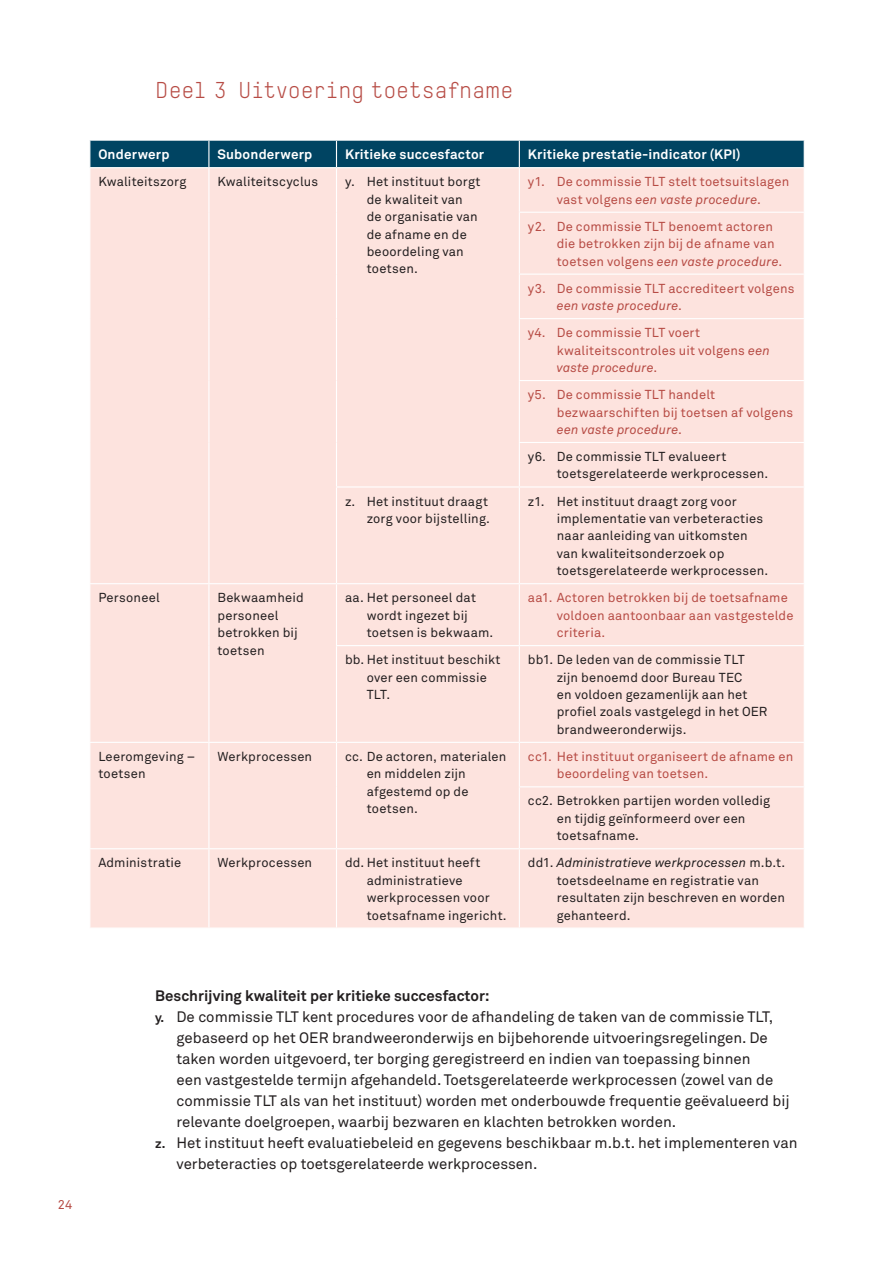
<style>
.page{position:relative;width:893px;height:1263px;background:#fff}
.page>*{position:absolute;margin:0;border:0;box-sizing:border-box;transform-origin:0 0}
.Kop{font:22.5px "TSTARTW";letter-spacing:.02em;color:#b74c45}
.Opsom_letter{font:15px/21px "Akkurat Std";color:#231f20}
.Subkop_zwart{font:700 15px "Akkurat Std";color:#231f20}
.Tabel_kop_wit{font:700 13.5px "Akkurat Std";letter-spacing:.015em;color:#fff}
.Tabel_opsom_cijfer{font:12.9px/17.4px "Akkurat Std";letter-spacing:.015em;color:#231f20}
.Tabel_opsom_cijfer-2{font:12.9px/17.4px "Akkurat Std";letter-spacing:.015em;color:#b74c45}
.Tabel_tekst{font:12.9px/17.4px "Akkurat Std";letter-spacing:.015em;color:#231f20}
.t1{font:12.75px "Akkurat Std";color:#b74c45}
.s1{font-style:italic}
.s2{font-weight:700;font-size:12.75px}
</style>
<div class="page">
<div style="left:90px;top:168px;width:714px;height:759px;background:#fde3de"></div>
<hr style="left:519px;top:212px;width:286px;height:1px;background:#fff">
<hr style="left:519px;top:274px;width:286px;height:1px;background:#fff">
<hr style="left:519px;top:318px;width:286px;height:1px;background:#fff">
<hr style="left:519px;top:380px;width:286px;height:1px;background:#fff">
<hr style="left:519px;top:442px;width:286px;height:1px;background:#fff">
<hr style="left:519px;top:486px;width:286px;height:1px;background:#fff">
<hr style="left:519px;top:487px;width:1px;height:96px;background:#fff">
<hr style="left:336px;top:583px;width:183px;height:1px;background:#fff">
<hr style="left:519px;top:583px;width:286px;height:1px;background:#fff">
<hr style="left:519px;top:584px;width:1px;height:61px;background:#fff">
<hr style="left:336px;top:645px;width:183px;height:1px;background:#fff">
<hr style="left:519px;top:645px;width:286px;height:1px;background:#fff">
<hr style="left:519px;top:646px;width:1px;height:96px;background:#fff">
<hr style="left:519px;top:742px;width:286px;height:1px;background:#fff">
<hr style="left:519px;top:786px;width:286px;height:1px;background:#fff">
<hr style="left:208px;top:849px;width:1px;height:78px;background:#fff">
<hr style="left:336px;top:849px;width:1px;height:78px;background:#fff">
<hr style="left:519px;top:848px;width:286px;height:1px;background:#fff">
<hr style="left:519px;top:849px;width:1px;height:78px;background:#fff">
<div style="left:89px;top:140px;width:716px;height:27px;background:#004462"></div>
<hr style="left:89px;top:583px;width:120px;height:1px;background:#fff">
<hr style="left:89px;top:742px;width:120px;height:1px;background:#fff">
<hr style="left:89px;top:848px;width:120px;height:1px;background:#fff">
<hr style="left:208px;top:168px;width:1px;height:44px;background:#fff">
<hr style="left:208px;top:212px;width:1px;height:62px;background:#fff">
<hr style="left:208px;top:274px;width:1px;height:45px;background:#fff">
<hr style="left:208px;top:319px;width:1px;height:62px;background:#fff">
<hr style="left:208px;top:381px;width:1px;height:61px;background:#fff">
<hr style="left:208px;top:442px;width:1px;height:45px;background:#fff">
<hr style="left:208px;top:487px;width:1px;height:96px;background:#fff">
<hr style="left:336px;top:487px;width:1px;height:96px;background:#fff">
<hr style="left:209px;top:583px;width:127px;height:1px;background:#fff">
<hr style="left:208px;top:584px;width:1px;height:62px;background:#fff">
<hr style="left:336px;top:584px;width:1px;height:61px;background:#fff">
<hr style="left:208px;top:646px;width:1px;height:96px;background:#fff">
<hr style="left:336px;top:646px;width:1px;height:96px;background:#fff">
<hr style="left:209px;top:742px;width:127px;height:1px;background:#fff">
<hr style="left:208px;top:743px;width:1px;height:44px;background:#fff">
<hr style="left:208px;top:787px;width:1px;height:61px;background:#fff">
<hr style="left:209px;top:848px;width:127px;height:1px;background:#fff">
<hr style="left:336px;top:168px;width:1px;height:44px;background:#fff">
<hr style="left:519px;top:168px;width:1px;height:44px;background:#fff">
<hr style="left:336px;top:212px;width:1px;height:62px;background:#fff">
<hr style="left:519px;top:213px;width:1px;height:61px;background:#fff">
<hr style="left:336px;top:274px;width:1px;height:45px;background:#fff">
<hr style="left:519px;top:275px;width:1px;height:43px;background:#fff">
<hr style="left:336px;top:319px;width:1px;height:62px;background:#fff">
<hr style="left:519px;top:319px;width:1px;height:61px;background:#fff">
<hr style="left:336px;top:381px;width:1px;height:61px;background:#fff">
<hr style="left:519px;top:381px;width:1px;height:61px;background:#fff">
<hr style="left:336px;top:442px;width:1px;height:44px;background:#fff">
<hr style="left:519px;top:443px;width:1px;height:43px;background:#fff">
<hr style="left:336px;top:486px;width:183px;height:1px;background:#fff">
<hr style="left:336px;top:742px;width:183px;height:1px;background:#fff">
<hr style="left:336px;top:743px;width:1px;height:44px;background:#fff">
<hr style="left:519px;top:743px;width:1px;height:43px;background:#fff">
<hr style="left:336px;top:787px;width:1px;height:61px;background:#fff">
<hr style="left:519px;top:787px;width:1px;height:61px;background:#fff">
<hr style="left:336px;top:848px;width:183px;height:1px;background:#fff">
<p class="Kop" style="left:155px;top:76px;width:360px">Deel 3 Uitvoering toetsafname</p>
<p class="Tabel_kop_wit" style="left:98px;top:146px;width:73px">Onderwerp</p>
<p class="Tabel_kop_wit" style="left:217px;top:146px;width:96px">Subonderwerp</p>
<p class="Tabel_kop_wit" style="left:345px;top:146px;width:141px">Kritieke succesfactor</p>
<p class="Tabel_kop_wit" style="left:528px;top:146px;width:214px">Kritieke prestatie-indicator (KPI)</p>
<p class="Tabel_tekst" style="left:98px;top:173px;width:89px">Kwaliteitszorg</p>
<p class="Tabel_tekst" style="left:217px;top:173px;width:102px">Kwaliteitscyclus</p>
<p class="Tabel_opsom_cijfer" style="left:367px;top:173px;width:115px;text-indent:-22px">y. Het instituut borgt de kwaliteit van de organisatie van de afname en de beoordeling van toetsen.</p>
<p class="Tabel_opsom_cijfer-2" style="left:528px;top:173px;width:263px;text-align:center">y1. De commissie TLT stelt toetsuitslagen vast volgens <span class="s1">een vaste procedure</span>.</p>
<p class="Tabel_opsom_cijfer-2" style="left:557px;top:218px;width:227px;text-indent:-29px">y2. De commissie TLT benoemt actoren die betrokken zijn bij de afname van toetsen volgens <span class="s1">een vaste procedure</span>.</p>
<p class="Tabel_opsom_cijfer-2" style="left:557px;top:280px;width:239px;text-indent:-29px">y3. De commissie TLT accrediteert volgens <span class="s1">een vaste procedure</span>.</p>
<p class="Tabel_opsom_cijfer-2" style="left:557px;top:324px;width:215px;text-indent:-29px">y4. De commissie TLT voert kwaliteitscontroles uit volgens <span class="s1">een vaste procedure</span>.</p>
<p class="Tabel_opsom_cijfer-2" style="left:557px;top:386px;width:238px;text-indent:-29px">y5. De commissie TLT handelt bezwaarschiften bij toetsen af volgens <span class="s1">een vaste procedure</span>.</p>
<p class="Tabel_opsom_cijfer" style="left:557px;top:448px;width:213px;text-indent:-29px">y6. De commissie TLT evalueert toetsgerelateerde werkprocessen.</p>
<p class="Tabel_opsom_cijfer" style="left:345px;top:492px;width:146px;text-align:right">z. Het instituut draagt zorg voor bijstelling.</p>
<p class="Tabel_opsom_cijfer" style="left:557px;top:492px;width:213px;text-indent:-29px">z1. Het instituut draagt zorg voor implementatie van verbeteracties naar aanleiding van uitkomsten van kwaliteitsonderzoek op toetsgerelateerde werkprocessen.</p>
<p class="Tabel_tekst" style="left:98px;top:589px;width:63px">Personeel</p>
<p class="Tabel_tekst" style="left:217px;top:589px;width:88px">Bekwaamheid personeel betrokken bij toetsen</p>
<p class="Tabel_opsom_cijfer" style="left:367px;top:589px;width:128px;text-indent:-22px">aa. Het personeel dat wordt ingezet bij toetsen is bekwaam.</p>
<p class="Tabel_opsom_cijfer-2" style="left:557px;top:589px;width:238px;text-indent:-29px">aa1. Actoren betrokken bij de toetsafname voldoen aantoonbaar aan vastgestelde criteria.</p>
<p class="Tabel_opsom_cijfer" style="left:367px;top:651px;width:135px;text-indent:-22px">bb. Het instituut beschikt over een commissie<br>TLT.</p>
<p class="Tabel_opsom_cijfer" style="left:557px;top:651px;width:212px;text-indent:-29px">bb1. De leden van de commissie TLT zijn benoemd door Bureau TEC<br>en voldoen gezamenlijk aan het profiel zoals vastgelegd in het OER brandweeronderwijs.</p>
<p class="Tabel_tekst" style="left:98px;top:748px;width:98px">Leeromgeving – toetsen</p>
<p class="Tabel_tekst" style="left:217px;top:748px;width:96px">Werkprocessen</p>
<p class="Tabel_opsom_cijfer" style="left:367px;top:748px;width:141px;text-indent:-22px">cc. De actoren, materialen en middelen zijn afgestemd op de toetsen.</p>
<p class="Tabel_opsom_cijfer-2" style="left:557px;top:748px;width:238px;text-indent:-29px">cc1. Het instituut organiseert de afname en beoordeling van toetsen.</p>
<p class="Tabel_opsom_cijfer" style="left:557px;top:792px;width:215px;text-indent:-29px">cc2. Betrokken partijen worden volledig en tijdig geïnformeerd over een toetsafname.</p>
<p class="Tabel_tekst" style="left:98px;top:854px;width:85px">Administratie</p>
<p class="Tabel_tekst" style="left:217px;top:854px;width:96px">Werkprocessen</p>
<p class="Tabel_opsom_cijfer" style="left:367px;top:854px;width:142px;text-indent:-22px">dd. Het instituut heeft administratieve werkprocessen voor toetsafname ingericht.</p>
<p class="Tabel_opsom_cijfer" style="left:557px;top:854px;width:230px;text-indent:-29px">dd1. <span class="s1">Administratieve werkprocessen</span> m.b.t. toetsdeelname en registratie van resultaten zijn beschreven en worden gehanteerd.</p>
<p class="t1" style="left:58px;top:1197px;width:16px">24</p>
<p class="Subkop_zwart" style="left:155px;top:986px;width:336px">Beschrijving kwaliteit per kritieke succesfactor:</p>
<p class="Opsom_letter" style="left:176px;top:1006px;width:615px;text-indent:-21px"><span class="s2">y.</span> De commissie TLT kent procedures voor de afhandeling de taken van de commissie TLT, gebaseerd op het OER brandweeronderwijs en bijbehorende uitvoeringsregelingen. De taken worden uitgevoerd, ter borging geregistreerd en indien van toepassing binnen<br>een vastgestelde termijn afgehandeld. Toetsgerelateerde werkprocessen (zowel van de commissie TLT als van het instituut) worden met onderbouwde frequentie geëvalueerd bij relevante doelgroepen, waarbij bezwaren en klachten betrokken worden.</p>
<p class="Opsom_letter" style="left:176px;top:1132px;width:623px;text-indent:-21px"><span class="s2">z.</span> Het instituut heeft evaluatiebeleid en gegevens beschikbaar m.b.t. het implementeren van verbeteracties op toetsgerelateerde werkprocessen.</p>
</div>
